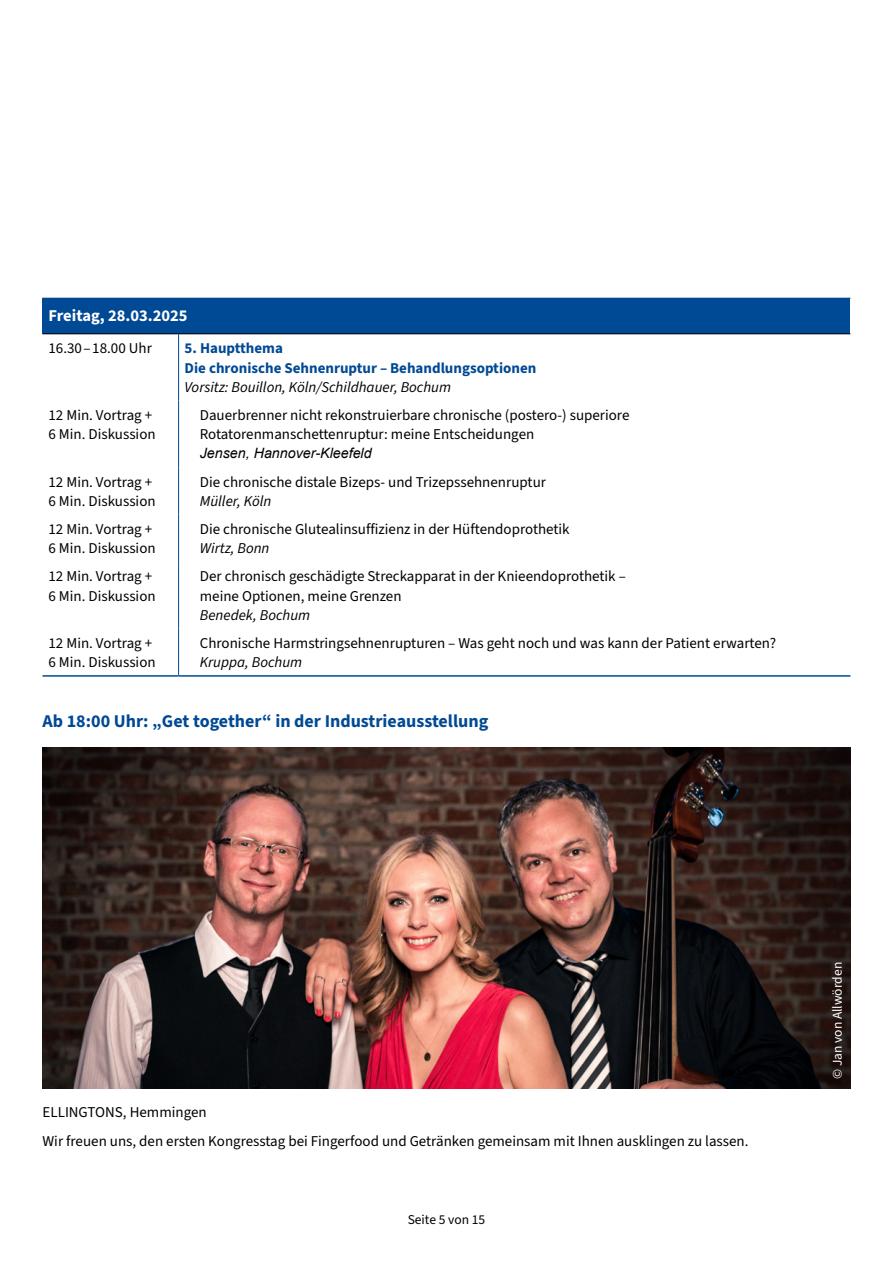
<style>
.page{position:relative;width:893px;height:1263px;background:#fff}
.page>*{position:absolute;margin:0;border:0;box-sizing:border-box;transform-origin:0 0}
._03_Fließtext_Infotext_Größe_M_12_pt{font:700 18px "Source Sans 3";color:#004994}
.t1{font:700 16.5px "Source Sans 3";color:#fff}
._04_Tabellen_und_Graphen_Tabellenkörper{font:15px/19.5px "Source Sans 3";color:#000}
._03_Fließtext_Fließtext_Sans_10_pt{font:15px "Source Sans 3";color:#000}
._04_Tabellen_und_Graphen_Tabellenkörper-2{font:italic 15px "Source Sans 3";color:#000}
._04_Tabellen_und_Graphen_Tabellenkörper-3{font:700 15px "Source Sans 3";color:#004994}
._04_Tabellen_und_Graphen_Tabellenkörper-4{font:italic 14.25px "Arial";color:#000}
.t2{font:13.5px "Source Sans 3";color:#fff}
.t3{font:13.5px "Source Sans 3";color:#000}
</style>
<div class="page">
<div style="left:43px;top:298px;width:807px;height:36px;background:#004994"></div>
<hr style="left:43px;top:333px;width:136px;height:1px;background:#000">
<hr style="left:179px;top:333px;width:671px;height:1px;background:#000">
<hr style="left:178px;top:334px;width:1px;height:67px;background:#004994">
<hr style="left:178px;top:401px;width:1px;height:66px;background:#004994">
<hr style="left:178px;top:467px;width:1px;height:48px;background:#004994">
<hr style="left:178px;top:515px;width:1px;height:47px;background:#004994">
<hr style="left:178px;top:562px;width:1px;height:67px;background:#004994">
<hr style="left:178px;top:629px;width:1px;height:46px;background:#004994">
<hr style="left:43px;top:675px;width:136px;height:2px;background:#004994">
<hr style="left:179px;top:675px;width:671px;height:2px;background:#004994">
<img style="left:43px;top:747px;width:807px;height:341px">
<p class="t1" style="left:49px;top:305px;width:141px">Freitag, 28.03.2025</p>
<p class="_04_Tabellen_und_Graphen_Tabellenkörper" style="left:49px;top:338px;width:105px">16.30 – 18.00 Uhr</p>
<p class="_04_Tabellen_und_Graphen_Tabellenkörper-3" style="left:185px;top:338px;width:100px">5. Hauptthema</p>
<p class="_04_Tabellen_und_Graphen_Tabellenkörper-3" style="left:185px;top:358px;width:353px">Die chronische Sehnenruptur – Behandlungsoptionen</p>
<p class="_04_Tabellen_und_Graphen_Tabellenkörper-2" style="left:185px;top:378px;width:268px">Vorsitz: Bouillon, Köln/Schildhauer, Bochum</p>
<p class="_04_Tabellen_und_Graphen_Tabellenkörper" style="left:49px;top:405px;width:109px">12 Min. Vortrag +<br>6 Min. Diskussion</p>
<p class="_04_Tabellen_und_Graphen_Tabellenkörper" style="left:200px;top:405px;width:431px">Dauerbrenner nicht rekonstruierbare chronische (postero-) superiore<br>Rotatorenmanschettenruptur: meine Entscheidungen</p>
<p class="_04_Tabellen_und_Graphen_Tabellenkörper-4" style="left:200px;top:444px;width:173px">Jensen, Hannover-Kleefeld</p>
<p class="_04_Tabellen_und_Graphen_Tabellenkörper" style="left:49px;top:472px;width:109px">12 Min. Vortrag +<br>6 Min. Diskussion</p>
<p class="_04_Tabellen_und_Graphen_Tabellenkörper" style="left:200px;top:472px;width:348px">Die chronische distale Bizeps- und Trizepssehnenruptur</p>
<p class="_04_Tabellen_und_Graphen_Tabellenkörper-2" style="left:200px;top:492px;width:73px">Müller, Köln</p>
<p class="_04_Tabellen_und_Graphen_Tabellenkörper" style="left:49px;top:519px;width:109px">12 Min. Vortrag +<br>6 Min. Diskussion</p>
<p class="_04_Tabellen_und_Graphen_Tabellenkörper" style="left:200px;top:519px;width:371px">Die chronische Glutealinsuffizienz in der Hüftendoprothetik</p>
<p class="_04_Tabellen_und_Graphen_Tabellenkörper-2" style="left:200px;top:539px;width:71px">Wirtz, Bonn</p>
<p class="_04_Tabellen_und_Graphen_Tabellenkörper" style="left:49px;top:566px;width:109px">12 Min. Vortrag +<br>6 Min. Diskussion</p>
<p class="_04_Tabellen_und_Graphen_Tabellenkörper" style="left:200px;top:566px;width:428px">Der chronisch geschädigte Streckapparat in der Knieendoprothetik – meine Optionen, meine Grenzen</p>
<p class="_04_Tabellen_und_Graphen_Tabellenkörper-2" style="left:200px;top:606px;width:112px">Benedek, Bochum</p>
<p class="_04_Tabellen_und_Graphen_Tabellenkörper" style="left:49px;top:633px;width:109px">12 Min. Vortrag +<br>6 Min. Diskussion</p>
<p class="_04_Tabellen_und_Graphen_Tabellenkörper" style="left:200px;top:633px;width:578px">Chronische Harmstringsehnenrupturen – Was geht noch und was kann der Patient erwarten?</p>
<p class="_04_Tabellen_und_Graphen_Tabellenkörper-2" style="left:200px;top:653px;width:104px">Kruppa, Bochum</p>
<p class="_03_Fließtext_Infotext_Größe_M_12_pt" style="left:43px;top:709px;width:447px">Ab 18:00 Uhr: „Get together“ in der Industrieausstellung</p>
<p class="_03_Fließtext_Fließtext_Sans_10_pt" style="left:43px;top:1102px;width:166px">ELLINGTONS, Hemmingen</p>
<p class="_03_Fließtext_Fließtext_Sans_10_pt" style="left:43px;top:1132px;width:708px">Wir freuen uns, den ersten Kongresstag bei Fingerfood und Getränken gemeinsam mit Ihnen ausklingen zu lassen.</p>
<p class="t3" style="left:408px;top:1211px;width:79px">Seite 5 von 15</p>
<p class="t2" style="left:829px;top:1079px;width:119px;rotate:-90deg">© Jan von Allwörden</p>
</div>
